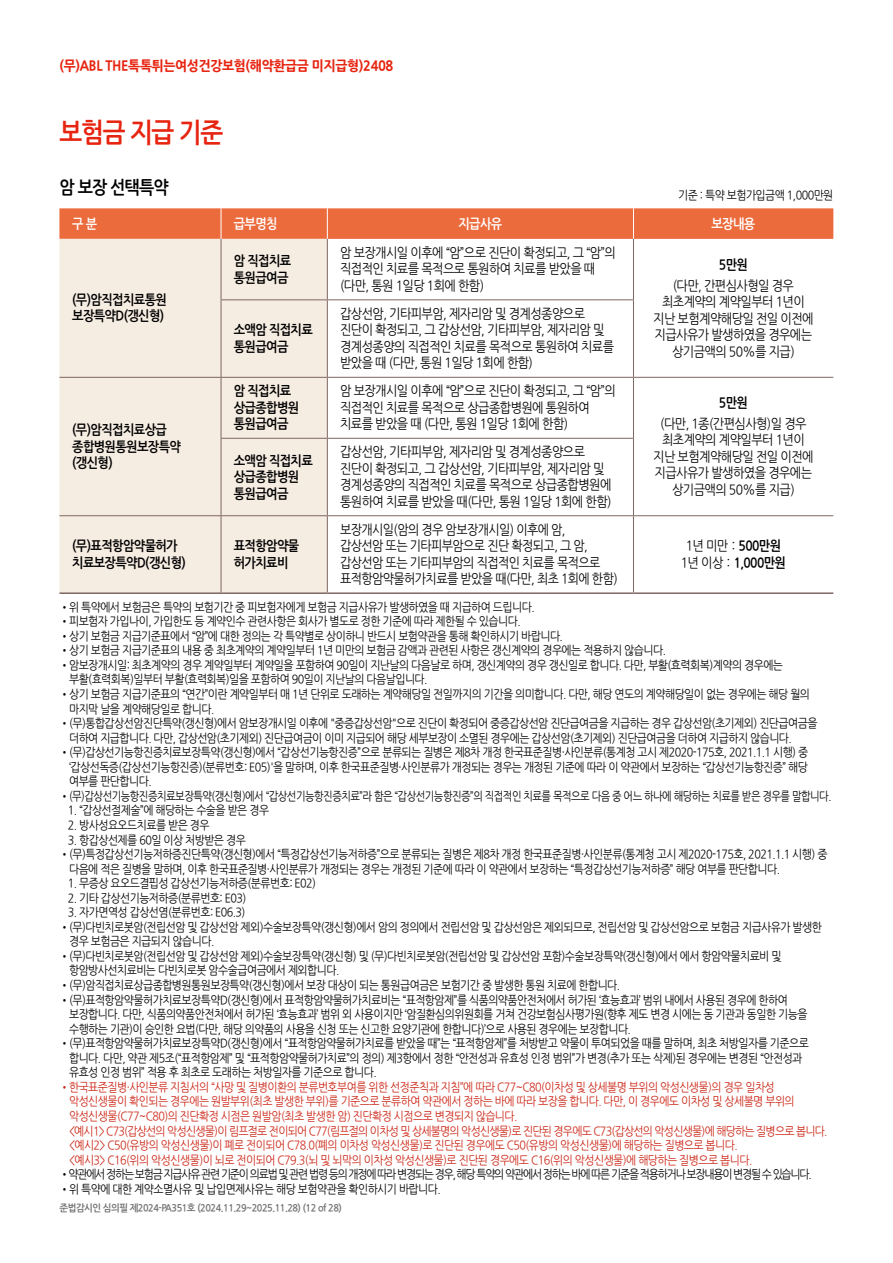
<style>
.page{position:relative;width:893px;height:1263px;background:#fff}
.page>*{position:absolute;margin:0;border:0;box-sizing:border-box;transform-origin:0 0}
.t1{font:27px "Nanum Gothic OTF Bold";letter-spacing:-.05em;color:#e72410;scale:.9 1}
.t2{font:18px "Nanum Gothic OTF Bold";letter-spacing:-.05em;color:#000;scale:.9 1}
.t3{font:13.5px/16.5px "Nanum Gothic OTF";letter-spacing:-.05em;color:#000;scale:.9 1}
.t4{font:13.5px/16.5px "Nanum Gothic OTF Bold";letter-spacing:-.05em;color:#000;scale:.9 1}
.t5{font:13.5px/16.5px "Nanum Gothic OTF";letter-spacing:-.05em;color:#000;scale:.89 1}
.t6{font:700 13.5px "Nanum Gothic OTF Extra";letter-spacing:-.025em;color:#e72410;scale:.95 1}
.t7{font:13.5px "Nanum Gothic OTF Bold";letter-spacing:-.05em;color:#fff;scale:.9 1}
.t8{font:12px/14.5px "Nanum Gothic OTF";letter-spacing:-.05em;color:#000;scale:.9 1}
.t9{font:12px/14.5px "Nanum Gothic OTF";letter-spacing:-.05em;color:#cb2414;scale:.9 1}
.t10{font:12px "Nanum Gothic OTF";letter-spacing:-.11em;color:#000;scale:.9 1}
.t11{font:9.75px "Nanum Gothic OTF Bold";letter-spacing:-.05em;color:#727171;scale:.95 1}
.s1{font-family:"Nanum Gothic OTF Bold"}
.s2{font-family:"Nanum Gothic OTF"}
</style>
<div class="page">
<div style="left:59px;top:208px;width:774px;height:31px;background:#ec6b3d"></div>
<div style="left:59px;top:239px;width:268px;height:353px;background:#f5ece2"></div>
<hr style="left:221px;top:208px;width:1px;height:31px;background:#fff">
<hr style="left:327px;top:208px;width:1px;height:31px;background:#fff">
<hr style="left:633px;top:208px;width:1px;height:31px;background:#fff">
<hr style="left:59px;top:592px;width:162px;height:2px;background:#7f6764">
<hr style="left:221px;top:592px;width:106px;height:2px;background:#7f6764">
<hr style="left:327px;top:592px;width:306px;height:2px;background:#7f6764">
<hr style="left:633px;top:592px;width:200px;height:2px;background:#7f6764">
<hr style="left:221px;top:239px;width:1px;height:60px;background:#7f6764">
<hr style="left:327px;top:239px;width:1px;height:60px;background:#7f6764">
<hr style="left:633px;top:239px;width:1px;height:60px;background:#7f6764">
<hr style="left:221px;top:299px;width:106px;height:1px;background:#7f6764">
<hr style="left:221px;top:300px;width:1px;height:77px;background:#7f6764">
<hr style="left:327px;top:299px;width:307px;height:1px;background:#7f6764">
<hr style="left:327px;top:300px;width:1px;height:77px;background:#7f6764">
<hr style="left:633px;top:300px;width:1px;height:77px;background:#7f6764">
<hr style="left:59px;top:377px;width:162px;height:1px;background:#7f6764">
<hr style="left:221px;top:377px;width:106px;height:1px;background:#7f6764">
<hr style="left:221px;top:378px;width:1px;height:60px;background:#7f6764">
<hr style="left:327px;top:377px;width:306px;height:1px;background:#7f6764">
<hr style="left:327px;top:378px;width:1px;height:60px;background:#7f6764">
<hr style="left:633px;top:377px;width:200px;height:1px;background:#7f6764">
<hr style="left:633px;top:378px;width:1px;height:60px;background:#7f6764">
<hr style="left:221px;top:438px;width:106px;height:1px;background:#7f6764">
<hr style="left:221px;top:439px;width:1px;height:76px;background:#7f6764">
<hr style="left:327px;top:438px;width:307px;height:1px;background:#7f6764">
<hr style="left:327px;top:439px;width:1px;height:76px;background:#7f6764">
<hr style="left:633px;top:439px;width:1px;height:76px;background:#7f6764">
<hr style="left:59px;top:515px;width:162px;height:1px;background:#7f6764">
<hr style="left:221px;top:515px;width:106px;height:1px;background:#7f6764">
<hr style="left:221px;top:516px;width:1px;height:76px;background:#7f6764">
<hr style="left:327px;top:515px;width:306px;height:1px;background:#7f6764">
<hr style="left:327px;top:516px;width:1px;height:76px;background:#7f6764">
<hr style="left:633px;top:515px;width:200px;height:1px;background:#7f6764">
<hr style="left:633px;top:516px;width:1px;height:76px;background:#7f6764">
<p class="t6" style="left:60px;top:59px;width:353px">(무)ABL THE톡톡튀는여성건강보험(해약환급금 미지급형)2408</p>
<h1 class="t1" style="left:60px;top:119px;width:183px">보험금 지급 기준</h1>
<h2 class="t2" style="left:60px;top:178px;width:123px">암 보장 선택특약</h2>
<p class="t8" style="left:678px;top:188px;width:174px">기준 : 특약 보험가입금액 1,000만원</p>
<p class="t7" style="left:72px;top:217px;width:29px">구 분</p>
<p class="t7" style="left:234px;top:217px;width:50px">급부명칭</p>
<p class="t7" style="left:458px;top:217px;width:50px">지급사유</p>
<p class="t7" style="left:711px;top:217px;width:50px">보장내용</p>
<p class="t4" style="left:72px;top:292px;width:107px">(무)암직접치료통원 보장특약D(갱신형)</p>
<p class="t4" style="left:72px;top:422px;width:122px">(무)암직접치료상급 종합병원통원보장특약 (갱신형)</p>
<p class="t4" style="left:234px;top:253px;width:65px">암 직접치료 통원급여금</p>
<p class="t3" style="left:340px;top:245px;width:308px">암 보장개시일 이후에 “암”으로 진단이 확정되고, 그 “암”의 직접적인 치료를 목적으로 통원하여 치료를 받았을 때 (다만, 통원 1일당 1회에 한함)</p>
<p class="t4" style="left:719px;top:256px;width:34px">5만원</p>
<p class="t3" style="left:653px;top:277px;width:180px;text-align:center">(다만, 간편심사형일 경우 최초계약의 계약일부터 1년이 지난 보험계약해당일 전일 이전에 지급사유가 발생하였을 경우에는 상기금액의 50%를 지급)</p>
<p class="t3" style="left:340px;top:306px;width:306px">갑상선암, 기타피부암, 제자리암 및 경계성종양으로 진단이 확정되고, 그 갑상선암, 기타피부암, 제자리암 및 경계성종양의 직접적인 치료를 목적으로 통원하여 치료를 받았을 때 (다만, 통원 1일당 1회에 한함)</p>
<p class="t4" style="left:234px;top:322px;width:89px">소액암 직접치료 통원급여금</p>
<p class="t4" style="left:234px;top:383px;width:74px">암 직접치료 상급종합병원 통원급여금</p>
<p class="t3" style="left:340px;top:383px;width:308px">암 보장개시일 이후에 “암”으로 진단이 확정되고, 그 “암”의 직접적인 치료를 목적으로 상급종합병원에 통원하여 치료를 받았을 때 (다만, 통원 1일당 1회에 한함)</p>
<p class="t4" style="left:719px;top:395px;width:34px">5만원</p>
<p class="t3" style="left:653px;top:416px;width:180px;text-align:center">(다만, 1종(간편심사형)일 경우 최초계약의 계약일부터 1년이 지난 보험계약해당일 전일 이전에 지급사유가 발생하였을 경우에는 상기금액의 50%를 지급)</p>
<p class="t4" style="left:234px;top:452px;width:89px">소액암 직접치료 상급종합병원 통원급여금</p>
<p class="t3" style="left:340px;top:444px;width:303px">갑상선암, 기타피부암, 제자리암 및 경계성종양으로 진단이 확정되고, 그 갑상선암, 기타피부암, 제자리암 및 경계성종양의 직접적인 치료를 목적으로 상급종합병원에 통원하여 치료를 받았을 때(다만, 통원 1일당 1회에 한함)</p>
<p class="t4" style="left:72px;top:538px;width:128px">(무)표적항암약물허가 치료보장특약D(갱신형)</p>
<p class="t4" style="left:234px;top:538px;width:74px">표적항암약물 허가치료비</p>
<p class="t5" style="left:340px;top:521px;width:313px">보장개시일(암의 경우 암보장개시일) 이후에 암,<br>갑상선암 또는 기타피부암으로 진단 확정되고, 그 암, 갑상선암 또는 기타피부암의 직접적인 치료를 목적으로 표적항암약물허가치료를 받았을 때(다만, 최초 1회에 한함)</p>
<p class="t3" style="left:686px;top:538px;width:107px">1년 미만：<span class="s1">500만원</span></p>
<p class="t4" style="left:681px;top:554px;width:118px"><span class="s2">1년 이상：</span>1,000만원</p>
<p class="t8" style="left:59px;top:600px;width:530px">•위 특약에서 보험금은 특약의 보험기간 중 피보험자에게 보험금 지급사유가 발생하였을 때 지급하여 드립니다.</p>
<p class="t8" style="left:59px;top:614px;width:514px">•피보험자 가입나이, 가입한도 등 계약인수 관련사항은 회사가 별도로 정한 기준에 따라 제한될 수 있습니다.</p>
<p class="t8" style="left:59px;top:629px;width:561px">•상기 보험금 지급기준표에서 “암”에 대한 정의는 각 특약별로 상이하니 반드시 보험약관을 통해 확인하시기 바랍니다.</p>
<p class="t8" style="left:59px;top:643px;width:675px">•상기 보험금 지급기준표의 내용 중 최초계약의 계약일부터 1년 미만의 보험금 감액과 관련된 사항은 갱신계약의 경우에는 적용하지 않습니다.</p>
<p class="t8" style="left:69px;top:658px;width:795px;text-indent:-10px">•암보장개시일: 최초계약의 경우 계약일부터 계약일을 포함하여 90일이 지난날의 다음날로 하며, 갱신계약의 경우 갱신일로 합니다. 다만, 부활(효력회복)계약의 경우에는 부활(효력회복)일부터 부활(효력회복)일을 포함하여 90일이 지난날의 다음날입니다.</p>
<p class="t8" style="left:69px;top:687px;width:825px;text-indent:-10px">•상기 보험금 지급기준표의 “연간”이란 계약일부터 매 1년 단위로 도래하는 계약해당일 전일까지의 기간을 의미합니다. 다만, 해당 연도의 계약해당일이 없는 경우에는 해당 월의 마지막 날을 계약해당일로 합니다.</p>
<p class="t8" style="left:69px;top:716px;width:833px;text-indent:-10px">•(무)통합갑상선암진단특약(갱신형)에서 암보장개시일 이후에 "중증갑상선암"으로 진단이 확정되어 중증갑상선암 진단급여금을 지급하는 경우 갑상선암(초기제외) 진단급여금을 더하여 지급합니다. 다만, 갑상선암(초기제외) 진단급여금이 이미 지급되어 해당 세부보장이 소멸된 경우에는 갑상선암(초기제외) 진단급여금을 더하여 지급하지 않습니다.</p>
<p class="t8" style="left:69px;top:745px;width:823px;text-align:justify;text-indent:-10px">•(무)갑상선기능항진증치료보장특약(갱신형)에서 “갑상선기능항진증”으로 분류되는 질병은 제8차 개정 한국표준질병·사인분류(통계청 고시 제2020-175호, 2021.1.1 시행) 중 ‘갑상선독증(갑상선기능항진증)(분류번호: E05)'을 말하며, 이후 한국표준질병·사인분류가 개정되는 경우는 개정된 기준에 따라 이 약관에서 보장하는 “갑상선기능항진증” 해당 여부를 판단합니다.</p>
<p class="t8" style="left:59px;top:789px;width:859px">•(무)갑상선기능항진증치료보장특약(갱신형)에서 “갑상선기능항진증치료”라 함은 “갑상선기능항진증”의 직접적인 치료를 목적으로 다음 중 어느 하나에 해당하는 치료를 받은 경우를 말합니다.</p>
<p class="t8" style="left:68px;top:803px;width:225px">1. “갑상선절제술”에 해당하는 수술을 받은 경우</p>
<p class="t8" style="left:68px;top:818px;width:159px">2. 방사성요오드치료를 받은 경우</p>
<p class="t8" style="left:68px;top:833px;width:199px">3. 항갑상선제를 60일 이상 처방받은 경우</p>
<p class="t8" style="left:69px;top:847px;width:844px;text-indent:-10px">•(무)특정갑상선기능저하증진단특약(갱신형)에서 “특정갑상선기능저하증”으로 분류되는 질병은 제8차 개정 한국표준질병·사인분류(통계청 고시 제2020-175호, 2021.1.1 시행) 중 다음에 적은 질병을 말하며, 이후 한국표준질병·사인분류가 개정되는 경우는 개정된 기준에 따라 이 약관에서 보장하는 “특정갑상선기능저하증” 해당 여부를 판단합니다.</p>
<p class="t8" style="left:68px;top:876px;width:277px">1. 무증상 요오드결핍성 갑상선기능저하증(분류번호: E02)</p>
<p class="t8" style="left:68px;top:891px;width:200px">2. 기타 갑상선기능저하증(분류번호: E03)</p>
<p class="t8" style="left:68px;top:905px;width:199px">3. 자가면역성 갑상선염(분류번호: E06.3)</p>
<p class="t8" style="left:69px;top:920px;width:838px;text-indent:-10px">•(무)다빈치로봇암(전립선암 및 갑상선암 제외)수술보장특약(갱신형)에서 암의 정의에서 전립선암 및 갑상선암은 제외되므로, 전립선암 및 갑상선암으로 보험금 지급사유가 발생한 경우 보험금은 지급되지 않습니다.</p>
<p class="t8" style="left:69px;top:949px;width:793px;text-indent:-10px">•(무)다빈치로봇암(전립선암 및 갑상선암 제외)수술보장특약(갱신형) 및 (무)다빈치로봇암(전립선암 및 갑상선암 포함)수술보장특약(갱신형)에서 에서 항암약물치료비 및 항암방사선치료비는 다빈치로봇 암수술급여금에서 제외합니다.</p>
<p class="t8" style="left:59px;top:978px;width:624px">•(무)암직접치료상급종합병원통원보장특약(갱신형)에서 보장 대상이 되는 통원급여금은 보험기간 중 발생한 통원 치료에 한합니다.</p>
<p class="t8" style="left:69px;top:993px;width:822px;text-indent:-10px">•(무)표적항암약물허가치료보장특약D(갱신형)에서 표적항암약물허가치료비는 “표적항암제”를 식품의약품안전처에서 허가된 ‘효능효과’ 범위 내에서 사용된 경우에 한하여 보장합니다. 다만, 식품의약품안전처에서 허가된 ‘효능효과’ 범위 외 사용이지만 ‘암질환심의위원회를 거쳐 건강보험심사평가원(향후 제도 변경 시에는 동 기관과 동일한 기능을 수행하는 기관)이 승인한 요법(다만, 해당 의약품의 사용을 신청 또는 신고한 요양기관에 한합니다)’으로 사용된 경우에는 보장합니다.</p>
<p class="t8" style="left:69px;top:1036px;width:823px;text-indent:-10px">•(무)표적항암약물허가치료보장특약D(갱신형)에서 “표적항암약물허가치료를 받았을 때”는 “표적항암제”를 처방받고 약물이 투여되었을 때를 말하며, 최초 처방일자를 기준으로 합니다. 다만, 약관 제5조(“표적항암제” 및 “표적항암약물허가치료”의 정의) 제3항에서 정한 “안전성과 유효성 인정 범위”가 변경(추가 또는 삭제)된 경우에는 변경된 “안전성과 유효성 인정 범위” 적용 후 최초로 도래하는 처방일자를 기준으로 합니다.</p>
<p class="t9" style="left:69px;top:1080px;width:844px;text-indent:-10px">•한국표준질병·사인분류 지침서의 “사망 및 질병이환의 분류번호부여를 위한 선정준칙과 지침”에 따라 C77~C80(이차성 및 상세불명 부위의 악성신생물)의 경우 일차성 악성신생물이 확인되는 경우에는 원발부위(최초 발생한 부위)를 기준으로 분류하여 약관에서 정하는 바에 따라 보장을 합니다. 다만, 이 경우에도 이차성 및 상세불명 부위의 악성신생물(C77~C80)의 진단확정 시점은 원발암(최초 발생한 암) 진단확정 시점으로 변경되지 않습니다.<br>&lt;예시1&gt; C73(갑상선의 악성신생물)이 림프절로 전이되어 C77(림프절의 이차성 및 상세불명의 악성신생물)로 진단된 경우에도 C73(갑상선의 악성신생물)에 해당하는 질병으로 봅니다. &lt;예시2&gt; C50(유방의 악성신생물)이 폐로 전이되어 C78.0(폐의 이차성 악성신생물)로 진단된 경우에도 C50(유방의 악성신생물)에 해당하는 질병으로 봅니다.<br>&lt;예시3&gt; C16(위의 악성신생물)이 뇌로 전이되어 C79.3(뇌 및 뇌막의 이차성 악성신생물)로 진단된 경우에도 C16(위의 악성신생물)에 해당하는 질병으로 봅니다.</p>
<p class="t10" style="left:59px;top:1168px;width:837px">•약관에서 정하는 보험금 지급사유 관련 기준이 의료법 및 관련 법령 등의 개정에 따라 변경되는 경우,해당 특약의 약관에서 정하는 바에 따른 기준을 적용하거나 보장내용이 변경될 수 있습니다.</p>
<p class="t8" style="left:59px;top:1182px;width:425px">•위 특약에 대한 계약소멸사유 및 납입면제사유는 해당 보험약관을 확인하시기 바랍니다.</p>
<p class="t11" style="left:60px;top:1203px;width:299px">준법감시인 심의필 제2024-PA351호 (2024.11.29~2025.11.28) (12 of 28)</p>
</div>
